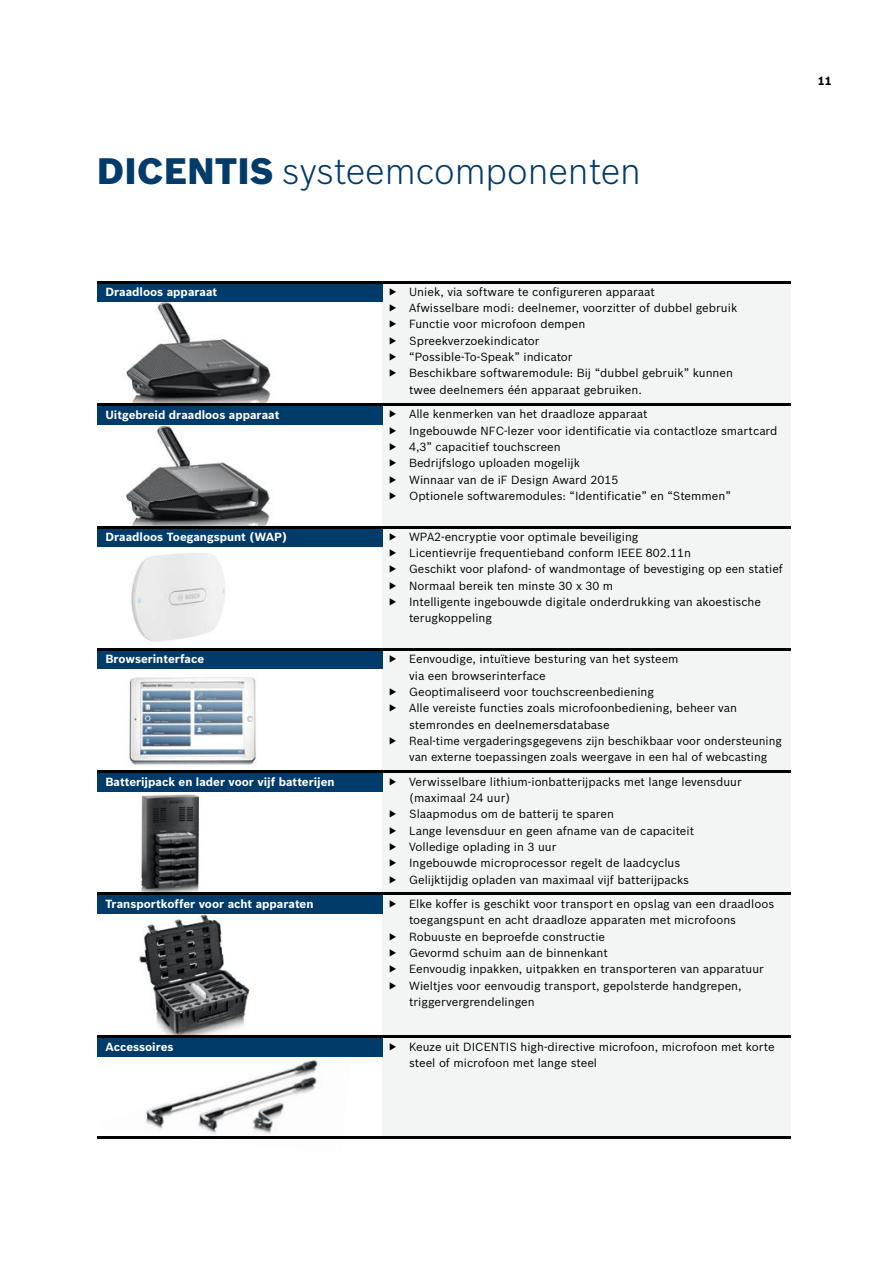
<style>
.page{position:relative;width:893px;height:1263px;background:#fff}
.page>*{position:absolute;margin:0;border:0;box-sizing:border-box;transform-origin:0 0}
.t1{font:300 36px "Bosch Sans";color:#003b6a}
.t2{font:11.55px/16.4px "Bosch Sans";color:#000}
.t3{font:700 11.55px "Bosch Sans";color:#fff}
.t4{font:700 11.55px "Bosch Sans";color:#000}
.s1{font-weight:900}
.s2{font-weight:500}
</style>
<div class="page">
<img style="left:97px;top:1060px;width:254px;height:79px">
<img style="left:139px;top:914px;width:111px;height:121px">
<img style="left:141px;top:794px;width:59px;height:98px">
<img style="left:131px;top:553px;width:95px;height:89px">
<img style="left:102px;top:301px;width:194px;height:103px">
<img style="left:125px;top:425px;width:146px;height:77px">
<img style="left:130px;top:502px;width:117px;height:24px">
<img style="left:247px;top:502px;width:23px;height:24px">
<img style="left:129px;top:677px;width:127px;height:88px">
<div style="left:383px;top:281px;width:408px;height:123px;background:#f3f4f4"></div>
<div style="left:383px;top:404px;width:408px;height:123px;background:#f3f4f4"></div>
<div style="left:383px;top:526px;width:408px;height:123px;background:#f3f4f4"></div>
<div style="left:383px;top:648px;width:408px;height:124px;background:#f3f4f4"></div>
<div style="left:383px;top:771px;width:408px;height:124px;background:#f3f4f4"></div>
<div style="left:383px;top:893px;width:408px;height:146px;background:#f3f4f4"></div>
<div style="left:383px;top:1036px;width:408px;height:102px;background:#f3f4f4"></div>
<div style="left:97px;top:281px;width:286px;height:20px;background:#003b6a"></div>
<div style="left:97px;top:404px;width:286px;height:21px;background:#003b6a"></div>
<div style="left:97px;top:526px;width:286px;height:21px;background:#003b6a"></div>
<div style="left:97px;top:648px;width:286px;height:21px;background:#003b6a"></div>
<div style="left:97px;top:771px;width:286px;height:21px;background:#003b6a"></div>
<div style="left:97px;top:893px;width:286px;height:21px;background:#003b6a"></div>
<div style="left:97px;top:1036px;width:286px;height:21px;background:#003b6a"></div>
<hr style="left:97px;top:1035px;width:694px;height:2px;background:#000">
<hr style="left:97px;top:1136px;width:694px;height:2px;background:#000">
<hr style="left:97px;top:892px;width:694px;height:2px;background:#000">
<hr style="left:97px;top:770px;width:694px;height:2px;background:#000">
<hr style="left:97px;top:648px;width:694px;height:3px;background:#000">
<hr style="left:97px;top:526px;width:694px;height:2px;background:#000">
<hr style="left:97px;top:404px;width:694px;height:2px;background:#000">
<hr style="left:97px;top:281px;width:694px;height:2px;background:#000">
<h1 class="t1" style="left:97px;top:146px;width:545px"><span class="s1">DICENTIS</span> systeemcomponenten</h1>
<p class="t4" style="left:818px;top:72px;width:15px">11</p>
<p class="t3" style="left:105px;top:283px;width:113px">Draadloos apparaat</p>
<p class="t3" style="left:105px;top:406px;width:175px">Uitgebreid draadloos apparaat</p>
<p class="t3" style="left:105px;top:528px;width:183px">Draadloos Toegangspunt (WAP)</p>
<p class="t3" style="left:105px;top:650px;width:100px">Browserinterface</p>
<p class="t3" style="left:105px;top:773px;width:231px">Batterijpack en lader voor vijf batterijen</p>
<p class="t3" style="left:105px;top:895px;width:210px">Transportkoffer voor acht apparaten</p>
<p class="t3" style="left:105px;top:1038px;width:70px">Accessoires</p>
<p class="t2" style="left:389px;top:283px;width:268px"><span class="s2">▶</span> Uniek, via software te configureren apparaat</p>
<p class="t2" style="left:389px;top:299px;width:350px"><span class="s2">▶</span> Afwisselbare modi: deelnemer, voorzitter of dubbel gebruik</p>
<p class="t2" style="left:389px;top:315px;width:198px"><span class="s2">▶</span> Functie voor microfoon dempen</p>
<p class="t2" style="left:389px;top:332px;width:152px"><span class="s2">▶</span> Spreekverzoekindicator</p>
<p class="t2" style="left:389px;top:348px;width:185px"><span class="s2">▶</span> “Possible-To-Speak” indicator</p>
<p class="t2" style="left:389px;top:364px;width:346px"><span class="s2">▶</span> Beschikbare softwaremodule: Bij “dubbel gebruik” kunnen</p>
<p class="t2" style="left:409px;top:381px;width:234px">twee deelnemers één apparaat gebruiken.</p>
<p class="t2" style="left:389px;top:405px;width:390px"><span class="s2">▶</span> Alle kenmerken van het draadloze apparaat<br><span class="s2">▶</span> Ingebouwde NFC-lezer voor identificatie via contactloze smartcard <span class="s2">▶</span> 4,3” capacitief touchscreen<br><span class="s2">▶</span> Bedrijfslogo uploaden mogelijk<br><span class="s2">▶</span> Winnaar van de iF Design Award 2015<br><span class="s2">▶</span> Optionele softwaremodules: “Identificatie” en “Stemmen”</p>
<p class="t2" style="left:389px;top:528px;width:251px"><span class="s2">▶</span> WPA2-encryptie voor optimale beveiliging</p>
<p class="t2" style="left:389px;top:544px;width:304px"><span class="s2">▶</span> Licentievrije frequentieband conform IEEE 802.11n</p>
<p class="t2" style="left:389px;top:560px;width:396px"><span class="s2">▶</span> Geschikt voor plafond- of wandmontage of bevestiging op een statief</p>
<p class="t2" style="left:389px;top:577px;width:226px"><span class="s2">▶</span> Normaal bereik ten minste 30 x 30 m</p>
<p class="t2" style="left:389px;top:593px;width:374px"><span class="s2">▶</span> Intelligente ingebouwde digitale onderdrukking van akoestische</p>
<p class="t2" style="left:409px;top:609px;width:84px">terugkoppeling</p>
<p class="t2" style="left:389px;top:650px;width:291px"><span class="s2">▶</span> Eenvoudige, intuïtieve besturing van het systeem</p>
<p class="t2" style="left:409px;top:666px;width:138px">via een browserinterface</p>
<p class="t2" style="left:389px;top:683px;width:267px"><span class="s2">▶</span> Geoptimaliseerd voor touchscreenbediening</p>
<p class="t2" style="left:389px;top:699px;width:350px"><span class="s2">▶</span> Alle vereiste functies zoals microfoonbediening, beheer van</p>
<p class="t2" style="left:409px;top:715px;width:202px">stemrondes en deelnemersdatabase</p>
<p class="t2" style="left:389px;top:732px;width:395px"><span class="s2">▶</span> Real-time vergaderingsgegevens zijn beschikbaar voor ondersteuning</p>
<p class="t2" style="left:409px;top:748px;width:360px">van externe toepassingen zoals weergave in een hal of webcasting</p>
<p class="t2" style="left:389px;top:772px;width:355px"><span class="s2">▶</span> Verwisselbare lithium-ionbatterijpacks met lange levensduur</p>
<p class="t2" style="left:409px;top:789px;width:103px">(maximaal 24 uur)</p>
<p class="t2" style="left:389px;top:805px;width:227px"><span class="s2">▶</span> Slaapmodus om de batterij te sparen</p>
<p class="t2" style="left:389px;top:821px;width:307px"><span class="s2">▶</span> Lange levensduur en geen afname van de capaciteit</p>
<p class="t2" style="left:389px;top:838px;width:169px"><span class="s2">▶</span> Volledige oplading in 3 uur</p>
<p class="t2" style="left:389px;top:854px;width:293px"><span class="s2">▶</span> Ingebouwde microprocessor regelt de laadcyclus</p>
<p class="t2" style="left:389px;top:870px;width:302px"><span class="s2">▶</span> Gelijktijdig opladen van maximaal vijf batterijpacks</p>
<p class="t2" style="left:389px;top:895px;width:387px"><span class="s2">▶</span> Elke koffer is geschikt voor transport en opslag van een draadloos</p>
<p class="t2" style="left:409px;top:911px;width:329px">toegangspunt en acht draadloze apparaten met microfoons</p>
<p class="t2" style="left:389px;top:928px;width:218px"><span class="s2">▶</span> Robuuste en beproefde constructie</p>
<p class="t2" style="left:389px;top:944px;width:221px"><span class="s2">▶</span> Gevormd schuim aan de binnenkant</p>
<p class="t2" style="left:389px;top:960px;width:377px"><span class="s2">▶</span> Eenvoudig inpakken, uitpakken en transporteren van apparatuur</p>
<p class="t2" style="left:389px;top:977px;width:354px"><span class="s2">▶</span> Wieltjes voor eenvoudig transport, gepolsterde handgrepen,</p>
<p class="t2" style="left:409px;top:993px;width:127px">triggervergrendelingen</p>
<p class="t2" style="left:409px;top:1038px;width:367px;text-indent:-20px"><span class="s2">▶</span> Keuze uit DICENTIS high-directive microfoon, microfoon met korte steel of microfoon met lange steel</p>
</div>
